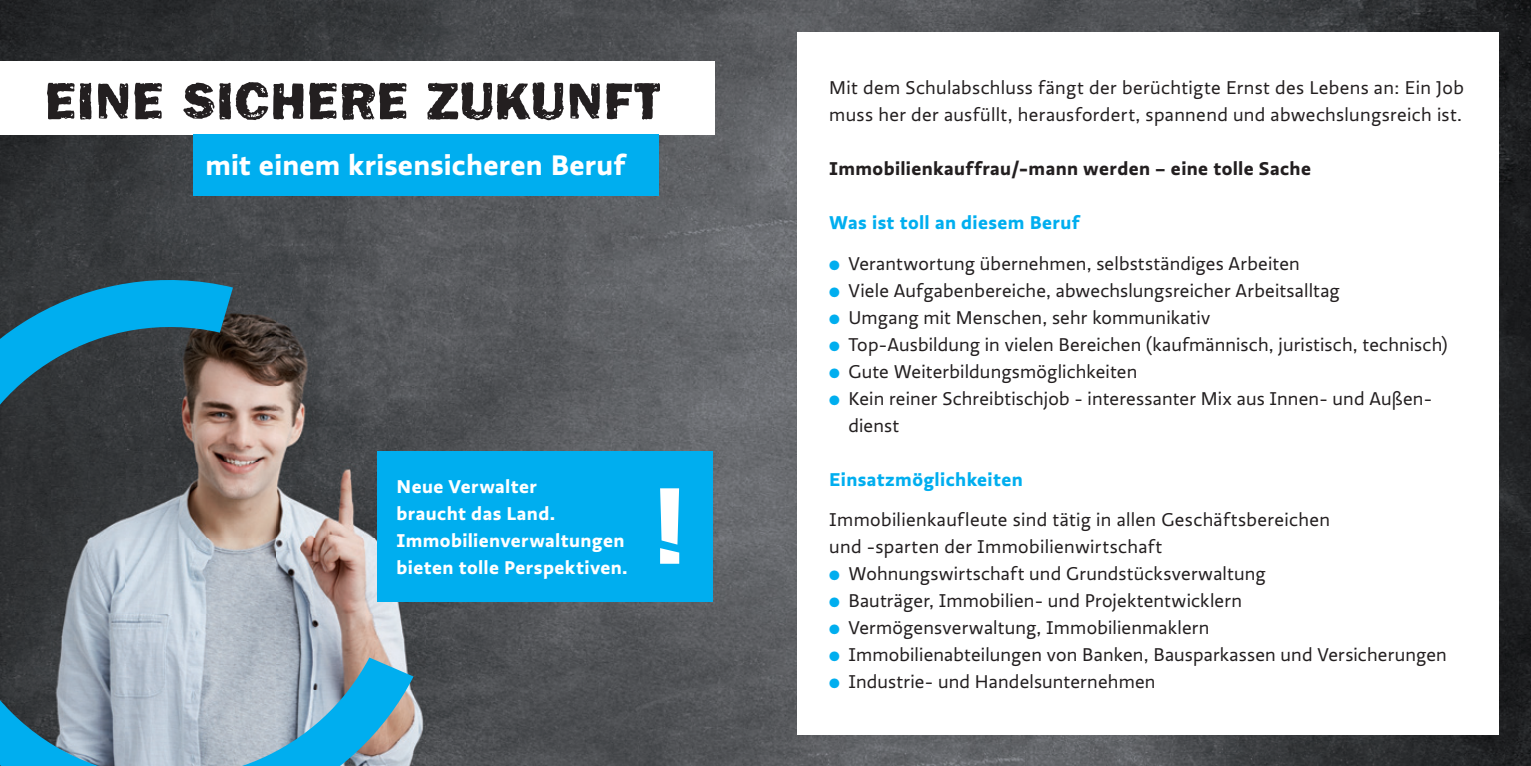
<style>
.page{position:relative;width:1531px;height:766px;background:#fff}
.page>*{position:absolute;margin:0;border:0;box-sizing:border-box;transform-origin:0 0}
.t1{font:700 112.5px "Ratio";color:#fff}
.t2{font:54px "Frankie";color:#231f20}
.t3{font:700 29.25px "Ratio";letter-spacing:.005em;color:#fff}
.t4{font:19.12px/27px "Ratio";letter-spacing:.01em;color:#231f20}
.t5{font:700 19.12px/27px "Ratio";letter-spacing:.02em;color:#fff}
.t6{font:700 19.12px "Ratio";letter-spacing:.02em;color:#231f20}
.t7{font:700 19.12px "Ratio";letter-spacing:.02em;color:#00aeef}
.s1{color:#00aeef}
</style>
<div class="page">
<img style="left:0;top:0;width:1531px;height:765px">
<div style="left:797px;top:32px;width:702px;height:701px;background:#fff"></div>
<img style="left:413px;top:311px;width:12px;height:454px">
<div style="left:0;top:62px;width:714px;height:73px;background:#fff"></div>
<div style="left:193px;top:134px;width:465px;height:61px;background:#00aeef"></div>
<div style="left:377px;top:451px;width:336px;height:150px;background:#00aeef"></div>
<svg style="left:0;top:271px;width:413px;height:494px;background:#6a7f8a"></svg>
<h2 class="t2" style="left:45px;top:69px;width:617px">EINE SICHERE ZUKUNFT</h2>
<h3 class="t3" style="left:205px;top:147px;width:422px">mit einem krisensicheren Beruf</h3>
<p class="t5" style="left:397px;top:472px;width:233px">Neue Verwalter<br>braucht das Land.<br>Immobilienverwaltungen bieten tolle Perspektiven.</p>
<h1 class="t1" style="left:654px;top:454px;width:33px">!</h1>
<p class="t4" style="left:829px;top:74px;width:636px">Mit dem Schulabschluss fängt der berüchtigte Ernst des Lebens an: Ein Job muss her der ausfüllt, herausfordert, spannend und abwechslungsreich ist.</p>
<p class="t6" style="left:829px;top:156px;width:483px">Immobilienkauffrau/-mann werden – eine tolle Sache</p>
<p class="t7" style="left:829px;top:210px;width:252px">Was ist toll an diesem Beruf</p>
<p class="t4" style="left:829px;top:250px;width:472px"><span class="s1">●</span> Verantwortung übernehmen, selbstständiges Arbeiten</p>
<p class="t4" style="left:829px;top:277px;width:512px"><span class="s1">●</span> Viele Aufgabenbereiche, abwechslungsreicher Arbeitsalltag</p>
<p class="t4" style="left:829px;top:304px;width:383px"><span class="s1">●</span> Umgang mit Menschen, sehr kommunikativ</p>
<p class="t4" style="left:829px;top:331px;width:620px"><span class="s1">●</span> Top-Ausbildung in vielen Bereichen (kaufmännisch, juristisch, technisch)</p>
<p class="t4" style="left:829px;top:358px;width:310px"><span class="s1">●</span> Gute Weiterbildungsmöglichkeiten</p>
<p class="t4" style="left:848px;top:385px;width:585px;text-indent:-19px"><span class="s1">●</span> Kein reiner Schreibtischjob - interessanter Mix aus Innen- und Außen&shy;dienst</p>
<p class="t7" style="left:829px;top:467px;width:195px">Einsatzmöglichkeiten</p>
<p class="t4" style="left:829px;top:506px;width:502px">Immobilienkaufleute sind tätig in allen Geschäftsbereichen und -sparten der Immobilienwirtschaft</p>
<p class="t4" style="left:829px;top:560px;width:438px"><span class="s1">●</span> Wohnungswirtschaft und Grundstücksverwaltung</p>
<p class="t4" style="left:829px;top:587px;width:414px"><span class="s1">●</span> Bauträger, Immobilien- und Projektentwicklern</p>
<p class="t4" style="left:829px;top:614px;width:382px"><span class="s1">●</span> Vermögensverwaltung, Immobilienmaklern</p>
<p class="t4" style="left:829px;top:641px;width:619px"><span class="s1">●</span> Immobilienabteilungen von Banken, Bausparkassen und Versicherungen</p>
<p class="t4" style="left:829px;top:668px;width:328px"><span class="s1">●</span> Industrie- und Handelsunternehmen</p>
</div>
